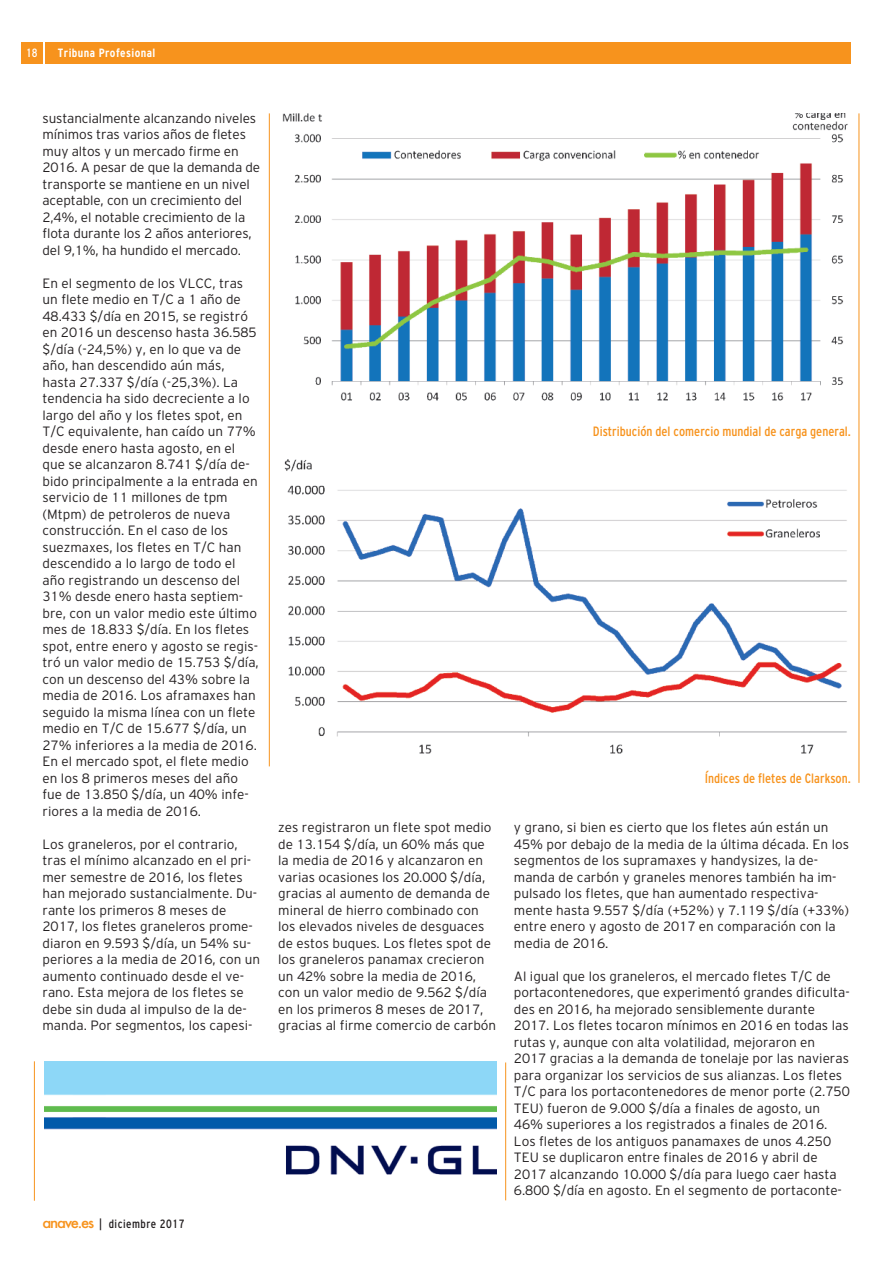
<style>
.page{position:relative;width:893px;height:1263px;background:#fff}
.page>*{position:absolute;margin:0;border:0;box-sizing:border-box;transform-origin:0 0}
.t1{font:300 13.5px/16.5px "Civica 01";color:#231f20}
.t2{font:condensed 13.5px "Civica 06";color:#f7931d}
.t3{font:condensed 12px "Civica 06";letter-spacing:.04em;color:#231f20}
.t4{font:700 condensed 12px "Civica 09";letter-spacing:.035em;color:#fff}
.t5{font:condensed 12px "Civica 06";color:#fff}
.s1{font-family:"Futura";font-weight:500;font-stretch:normal;font-size:14.85px;color:#f7931d}
</style>
<div class="page">
<hr style="left:505px;top:1062px;width:1px;height:138px;background:#f7931d">
<img style="left:44px;top:1061px;width:453px;height:114px">
<hr style="left:34px;top:1061px;width:1px;height:140px;background:#f7931d">
<div style="left:21px;top:43px;width:22px;height:21px;background:#f7931d"></div>
<div style="left:45px;top:43px;width:805px;height:21px;background:#f7931d"></div>
<img style="left:282px;top:113px;width:566px;height:288px">
<img style="left:284px;top:459px;width:563px;height:295px">
<hr style="left:269px;top:113px;width:1px;height:653px;background:#f7931d">
<hr style="left:859px;top:113px;width:1px;height:670px;background:#f7931d">
<p class="t5" style="left:26px;top:46px;width:13px">18</p>
<p class="t4" style="left:58px;top:46px;width:99px">Tribuna Profesional</p>
<p class="t1" style="left:43px;top:110px;width:219px">sustancialmente alcanzando niveles mínimos tras varios años de fletes muy altos y un mercado firme en 2016. A pesar de que la demanda de transporte se mantiene en un nivel aceptable, con un crecimiento del 2,4%, el notable crecimiento de la flota durante los 2 años anteriores, del 9,1%, ha hundido el mercado.</p>
<p class="t1" style="left:43px;top:275px;width:218px">En el segmento de los VLCC, tras un flete medio en T/C a 1 año de<br>48.433 $/día en 2015, se registró en 2016 un descenso hasta 36.585 $/día (-24,5%) y, en lo que va de año, han descendido aún más, hasta 27.337 $/día (-25,3%). La tendencia ha sido decreciente a lo largo del año y los fletes spot, en<br>T/C equivalente, han caído un 77% desde enero hasta agosto, en el que se alcanzaron 8.741 $/día de&shy;bido principalmente a la entrada en servicio de 11 millones de tpm (Mtpm) de petroleros de nueva construcción. En el caso de los suezmaxes, los fletes en T/C han descendido a lo largo de todo el año registrando un descenso del<br>31% desde enero hasta septiem&shy;bre, con un valor medio este último mes de 18.833 $/día. En los fletes spot, entre enero y agosto se regis&shy;tró un valor medio de 15.753 $/día, con un descenso del 43% sobre la media de 2016. Los aframaxes han seguido la misma línea con un flete medio en T/C de 15.677 $/día, un<br>27% inferiores a la media de 2016.<br>En el mercado spot, el flete medio en los 8 primeros meses del año fue de 13.850 $/día, un 40% infe&shy;riores a la media de 2016.</p>
<p class="t1" style="left:43px;top:836px;width:219px">Los graneleros, por el contrario, tras el mínimo alcanzado en el pri&shy;mer semestre de 2016, los fletes han mejorado sustancialmente. Du&shy;rante los primeros 8 meses de<br>2017, los fletes graneleros prome&shy;diaron en 9.593 $/día, un 54% su&shy;periores a la media de 2016, con un aumento continuado desde el ve&shy;rano. Esta mejora de los fletes se debe sin duda al impulso de la de&shy;manda. Por segmentos, los capesi-</p>
<p class="t3" style="left:43px;top:1217px;width:143px"><span class="s1">anave.es</span> | diciembre 2017</p>
<p class="t2" style="left:593px;top:424px;width:260px">Distribución del comercio mundial de carga general.</p>
<p class="t2" style="left:705px;top:770px;width:148px">Índices de fletes de Clarkson.</p>
<p class="t1" style="left:278px;top:819px;width:220px">zes registraron un flete spot medio de 13.154 $/día, un 60% más que la media de 2016 y alcanzaron en varias ocasiones los 20.000 $/día, gracias al aumento de demanda de mineral de hierro combinado con los elevados niveles de desguaces de estos buques. Los fletes spot de los graneleros panamax crecieron un 42% sobre la media de 2016, con un valor medio de 9.562 $/día en los primeros 8 meses de 2017, gracias al firme comercio de carbón</p>
<p class="t1" style="left:514px;top:819px;width:337px">y grano, si bien es cierto que los fletes aún están un 45% por debajo de la media de la última década. En los segmentos de los supramaxes y handysizes, la de&shy;manda de carbón y graneles menores también ha im&shy;pulsado los fletes, que han aumentado respectiva&shy;mente hasta 9.557 $/día (+52%) y 7.119 $/día (+33%) entre enero y agosto de 2017 en comparación con la media de 2016.</p>
<p class="t1" style="left:514px;top:968px;width:337px">Al igual que los graneleros, el mercado fletes T/C de portacontenedores, que experimentó grandes dificulta&shy;des en 2016, ha mejorado sensiblemente durante 2017. Los fletes tocaron mínimos en 2016 en todas las rutas y, aunque con alta volatilidad, mejoraron en 2017 gracias a la demanda de tonelaje por las navieras para organizar los servicios de sus alianzas. Los fletes T/C para los portacontenedores de menor porte (2.750<br>TEU) fueron de 9.000 $/día a finales de agosto, un 46% superiores a los registrados a finales de 2016.<br>Los fletes de los antiguos panamaxes de unos 4.250<br>TEU se duplicaron entre finales de 2016 y abril de 2017 alcanzando 10.000 $/día para luego caer hasta 6.800 $/día en agosto. En el segmento de portaconte-</p>
</div>
